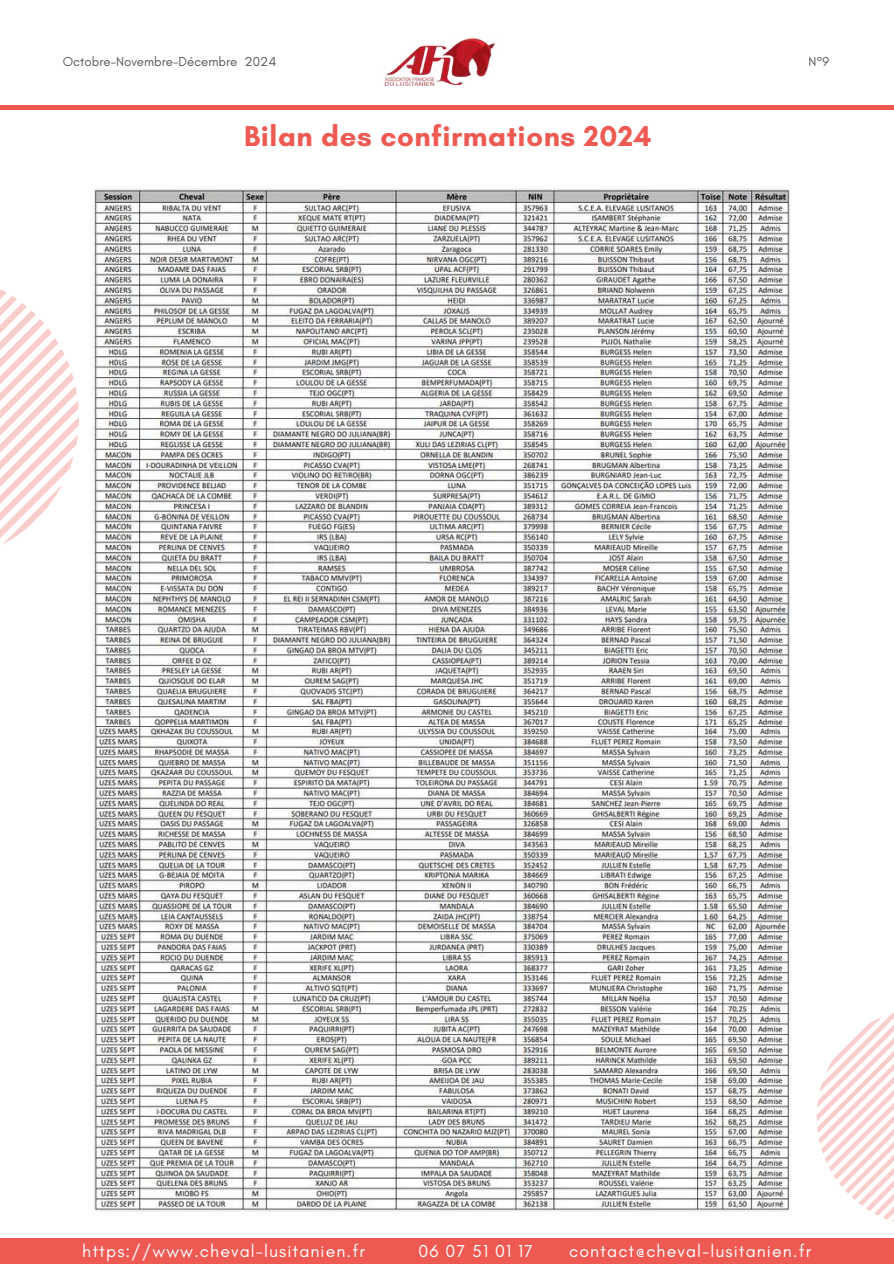
<style>
.page{position:relative;width:894px;height:1264px;background:#fff}
.page>*{position:absolute;margin:0;border:0;box-sizing:border-box;transform-origin:0 0}
.t1{font:700 29.25px "Glacial Indifference";letter-spacing:.02em;color:#ee5952}
.t2{font:17.7px "Glacial Indifference";letter-spacing:.06em;color:#fff}
.t3{font:13.2px "Glacial Indifference";color:#565b5b}
</style>
<div class="page">
<div style="left:0;top:1238px;width:893px;height:25px;background:#ee5952"></div>
<div style="left:0;top:105px;width:893px;height:5px;background:#ee5952"></div>
<svg style="left:0;top:289px;width:79px;height:255px"></svg>
<img style="left:384px;top:38px;width:112px;height:47px">
<svg style="left:816px;top:1013px;width:77px;height:209px"></svg>
<img style="left:91px;top:188px;width:699px;height:538px">
<img style="left:93px;top:726px;width:698px;height:485px">
<p class="t3" style="left:63px;top:54px;width:215px">Octobre-Novembre-Décembre 2024</p>
<h1 class="t1" style="left:244px;top:118px;width:408px">Bilan des confirmations 2024</h1>
<p class="t3" style="left:808px;top:54px;width:22px">N°9</p>
<p class="t2" style="left:82px;top:1240px;width:284px">https://www.cheval-lusitanien.fr</p>
<p class="t2" style="left:418px;top:1240px;width:116px">06 07 51 01 17</p>
<p class="t2" style="left:569px;top:1240px;width:243px">contact@cheval-lusitanien.fr</p>
</div>
